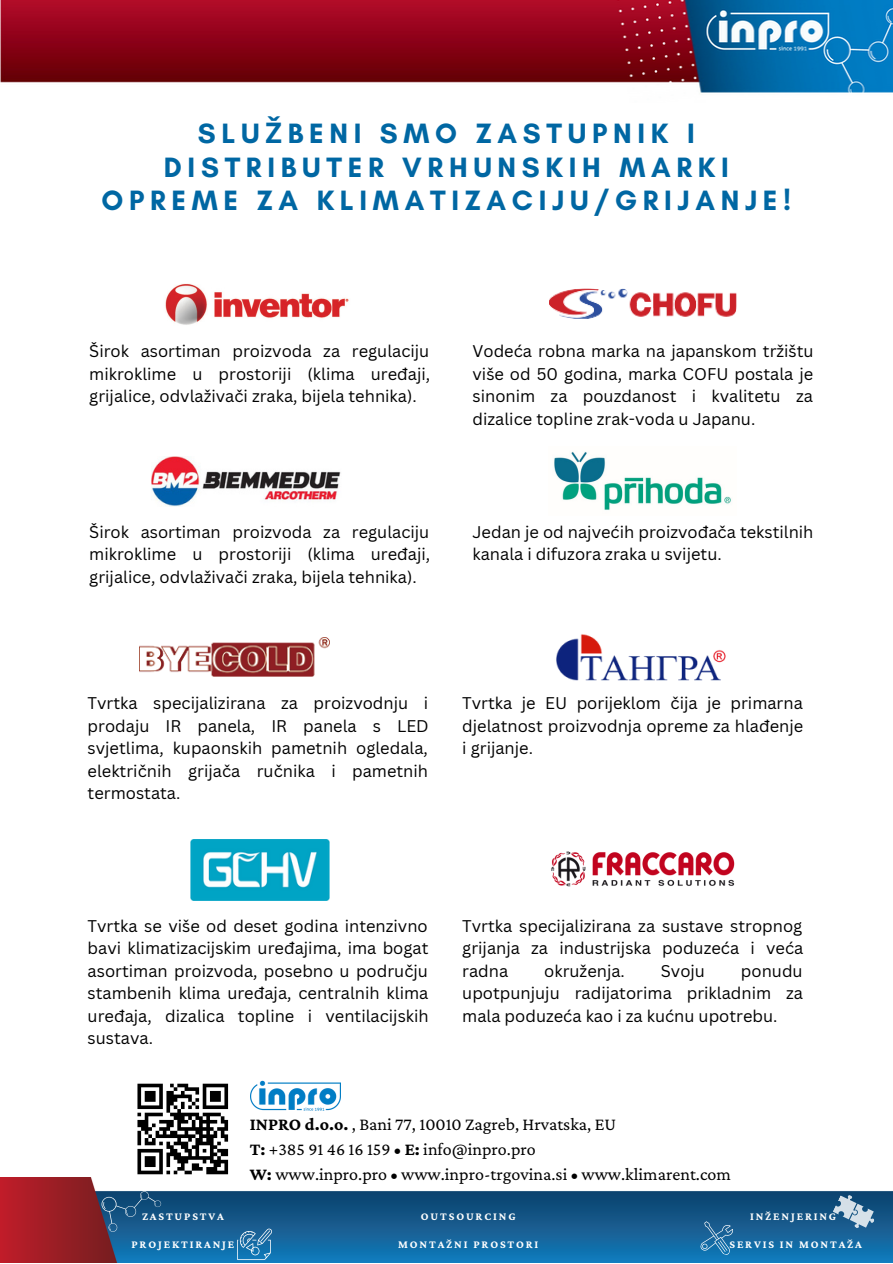
<style>
.page{position:relative;width:893px;height:1264px;background:#fff}
.page>*{position:absolute;margin:0;border:0;box-sizing:border-box;transform-origin:0 0}
.t1{font:700 28.5px/33.8px "Glacial Indifference";letter-spacing:.2em;color:#0067a3;text-align:center}
.t2{font:18px/24.8px "Crimson Pro";color:#000}
.t3{font:16.5px/22.5px "Canva Sans";color:#000;text-align:justify}
.t4{font:700 11.4px "Crimson Pro";letter-spacing:.165em;color:#fff}
.s1{font-family:"Noto Sans"}
.s2{font-weight:700}
</style>
<div class="page">
<img style="left:0;top:0;width:892px;height:93px">
<img style="left:165px;top:283px;width:184px;height:42px">
<img style="left:549px;top:289px;width:187px;height:30px">
<img style="left:151px;top:456px;width:190px;height:50px">
<img style="left:554px;top:451px;width:177px;height:59px">
<img style="left:140px;top:637px;width:190px;height:39px">
<img style="left:556px;top:634px;width:170px;height:47px">
<img style="left:190px;top:839px;width:139px;height:61px">
<img style="left:551px;top:851px;width:184px;height:35px">
<img style="left:0;top:1177px;width:892px;height:85px">
<svg style="left:102px;top:1191px;width:59px;height:40px;background:#1f5784"></svg>
<svg style="left:237px;top:1228px;width:35px;height:31px"></svg>
<svg style="left:832px;top:1191px;width:45px;height:42px;background:#5280a3"></svg>
<svg style="left:699px;top:1220px;width:35px;height:35px"></svg>
<svg style="left:137px;top:1084px;width:92px;height:91px"></svg>
<svg style="left:137px;top:1083px;width:91px;height:91px"></svg>
<hr style="left:206px;top:1170px;width:22px;height:4px;background:#000">
<img style="left:251px;top:1080px;width:90px;height:30px">
<h1 class="t1" style="left:101px;top:116px;width:691px">SLU<span class="s1">Ž</span>BENI SMO ZASTUPNIK I<br>DISTRIBUTER VRHUNSKIH MARKI<br>OPREME ZA KLIMATIZACIJU/GRIJANJE!</h1>
<p class="t3" style="left:89px;top:339px;width:342px">Širok asortiman proizvoda za regulaciju mikroklime u prostoriji (klima uređaji, grijalice, odvlaživači zraka, bijela tehnika).</p>
<p class="t3" style="left:472px;top:339px;width:342px">Vodeća robna marka na japanskom tržištu više od 50 godina, marka COFU postala je sinonim za pouzdanost i kvalitetu za dizalice topline zrak-voda u Japanu.</p>
<p class="t3" style="left:89px;top:520px;width:342px">Širok asortiman proizvoda za regulaciju mikroklime u prostoriji (klima uređaji, grijalice, odvlaživači zraka, bijela tehnika).</p>
<p class="t3" style="left:472px;top:520px;width:342px">Jedan je od najvećih proizvođača tekstilnih kanala i difuzora zraka u svijetu.</p>
<p class="t3" style="left:88px;top:691px;width:342px">Tvrtka specijalizirana za proizvodnju i prodaju IR panela, IR panela s LED svjetlima, kupaonskih pametnih ogledala, električnih grijača ručnika i pametnih termostata.</p>
<p class="t3" style="left:462px;top:691px;width:342px">Tvrtka je EU porijeklom čija je primarna djelatnost proizvodnja opreme za hlađenje i grijanje.</p>
<p class="t3" style="left:88px;top:914px;width:342px">Tvrtka se više od deset godina intenzivno bavi klimatizacijskim uređajima, ima bogat asortiman proizvoda, posebno u području stambenih klima uređaja, centralnih klima uređaja, dizalica topline i ventilacijskih sustava.</p>
<p class="t3" style="left:462px;top:914px;width:342px">Tvrtka specijalizirana za sustave stropnog grijanja za industrijska poduzeća i veća radna</p>
<p class="t3" style="left:462px;top:959px;width:342px;text-indent:279px">ponudu upotpunjuju radijatorima prikladnim za mala poduzeća kao i za kućnu upotrebu.</p>
<p class="t3" style="left:544px;top:959px;width:82px">okruženja.</p>
<p class="t3" style="left:660px;top:959px;width:46px">Svoju</p>
<p class="t2" style="left:250px;top:1111px;width:482px"><span class="s2">INPRO d.o.o.</span> , Bani 77, 10010 Zagreb, Hrvatska, EU<br><span class="s2">T:</span> +385 91 46 16 159 • <span class="s2">E:</span> info@inpro.pro<br><span class="s2">W:</span> www.inpro.pro • www.inpro-trgovina.si • www.klimarent.com</p>
<p class="t4" style="left:142px;top:1210px;width:83px">ZASTUPSTVA</p>
<p class="t4" style="left:421px;top:1209px;width:96px">OUTSOURCING</p>
<p class="t4" style="left:750px;top:1209px;width:88px">INŽENJERING</p>
<p class="t4" style="left:131px;top:1237px;width:104px">PROJEKTIRANJE</p>
<p class="t4" style="left:398px;top:1237px;width:142px">MONTAŽNI PROSTORI</p>
<p class="t4" style="left:729px;top:1237px;width:134px">SERVIS IN MONTAŽA</p>
</div>
